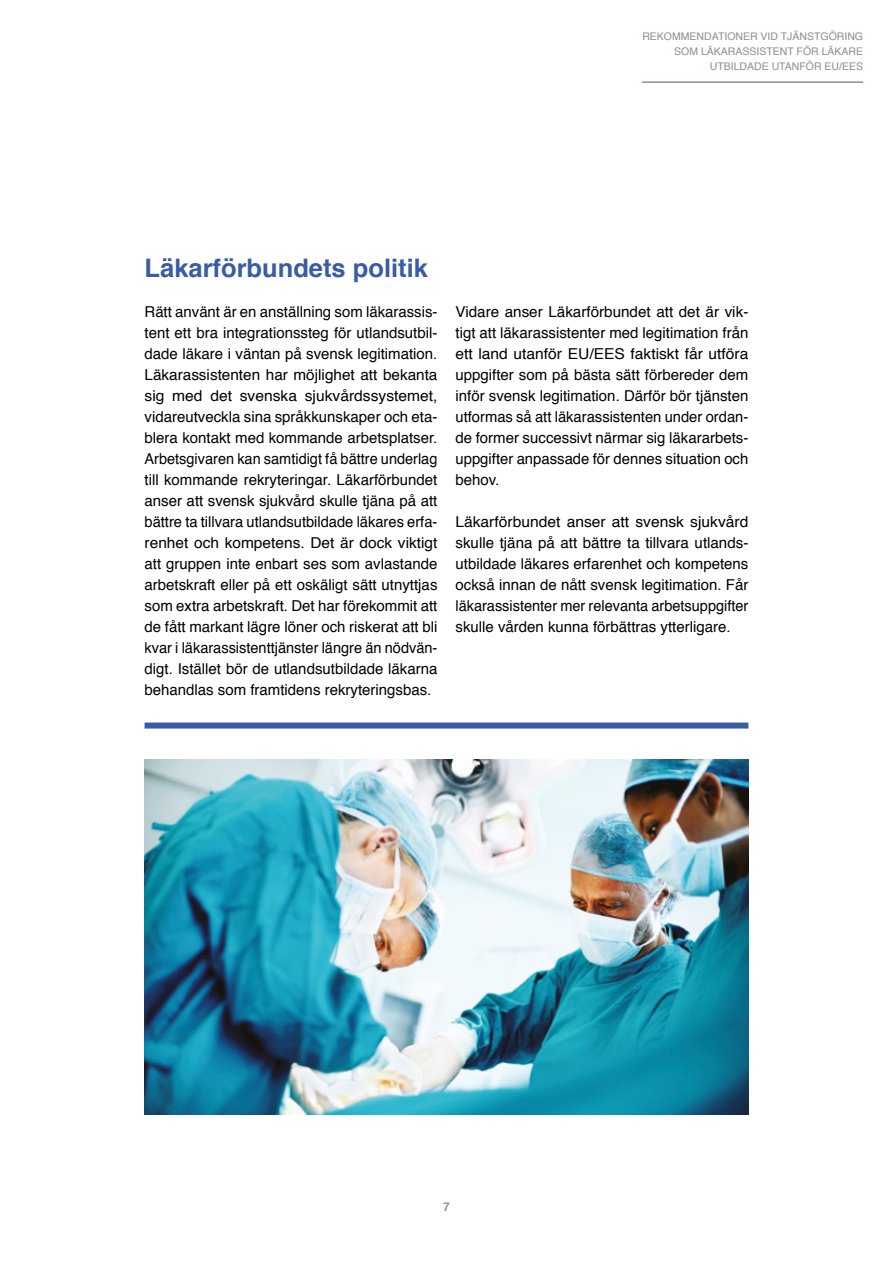
<style>
.page{position:relative;width:893px;height:1263px;background:#fff}
.page>*{position:absolute;margin:0;border:0;box-sizing:border-box;transform-origin:0 0}
.t1{font:700 25.5px "Helvetica";color:#3a5ba7}
.t2{font:15px/21px "Helvetica";color:#000;text-align:justify}
.t3{font:15px/21px "Helvetica";color:#000;text-align:justify;scale:1.04 1}
.t4{font:700 12px "Helvetica";color:#958b87}
.t5{font:10.5px/15px "Helvetica";color:#958b87;text-align:right}
</style>
<div class="page">
<div style="left:145px;top:722px;width:603px;height:6px;background:#3a5ba7"></div>
<img style="left:145px;top:759px;width:603px;height:355px">
<hr style="left:642px;top:81px;width:221px;height:2px;background:#958b87">
<p class="t5" style="left:642px;top:30px;width:222px">REKOMMENDATIONER VID TJÄNSTGÖRING<br>SOM LÄKARASSISTENT FÖR LÄKARE<br>UTBILDADE UTANFÖR EU/EES</p>
<h1 class="t1" style="left:145px;top:248px;width:285px">Läkarförbundets politik</h1>
<p class="t2" style="left:145px;top:302px;width:294px">Rätt använt är en anställning som läkarassis&shy;tent ett bra integrationssteg för utlandsutbil&shy;dade läkare i väntan på svensk legitimation.<br>Läkarassistenten har möjlighet att bekanta sig med det svenska sjukvårdssystemet, vidareutveckla sina språkkunskaper och eta&shy;blera kontakt med kommande arbetsplatser.<br>Arbetsgivaren kan samtidigt få bättre underlag till kommande rekryteringar. Läkarförbundet anser att svensk sjukvård skulle tjäna på att bättre ta tillvara utlandsutbildade läkares erfa&shy;renhet och kompetens. Det är dock viktigt att gruppen inte enbart ses som avlastande arbetskraft eller på ett oskäligt sätt utnyttjas som extra arbetskraft. Det har förekommit att de fått markant lägre löner och riskerat att bli kvar i läkarassistenttjänster längre än nödvän&shy;digt. Istället bör de utlandsutbildade läkarna behandlas som framtidens rekryteringsbas.</p>
<p class="t2" style="left:455px;top:302px;width:294px">Vidare anser Läkarförbundet att det är vik&shy;tigt att läkarassistenter med legitimation från ett land utanför EU/EES faktiskt får utföra uppgifter som på bästa sätt förbereder dem inför svensk legitimation. Därför bör tjänsten utformas så att läkarassistenten under ordan&shy;de former successivt närmar sig läkararbets&shy;uppgifter anpassade för dennes situation och behov.</p>
<p class="t3" style="left:455px;top:512px;width:283px">Läkarförbundet anser att svensk sjukvård skulle tjäna på att bättre ta tillvara utlands&shy;utbildade läkares erfarenhet och kompetens också innan de nått svensk legitimation. Får läkarassistenter mer relevanta arbetsuppgifter skulle vården kunna förbättras ytterligare.</p>
<p class="t4" style="left:443px;top:1197px;width:8px">7</p>
</div>
